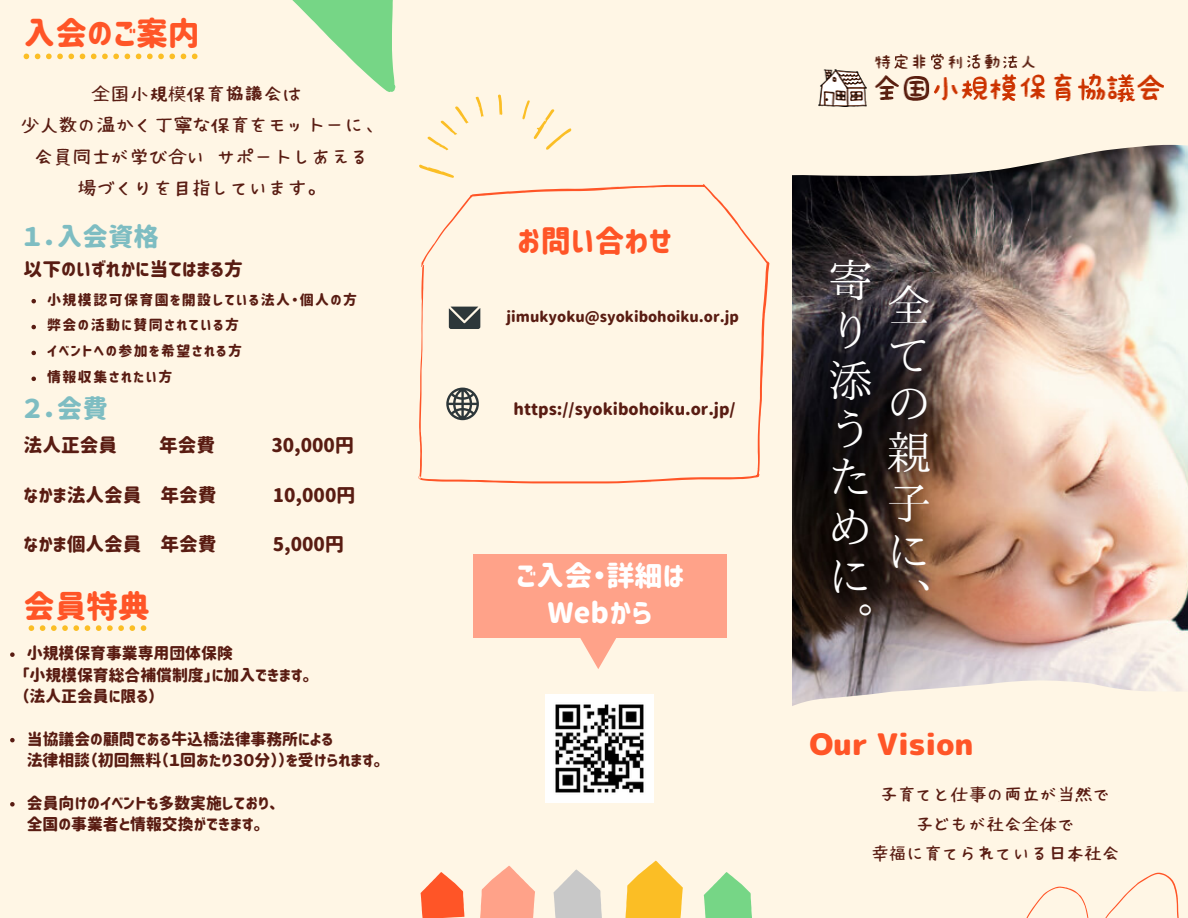
<style>
.page{position:relative;width:1188px;height:918px;background:#fff6e5}
.page>*{position:absolute;margin:0;border:0;box-sizing:border-box;transform-origin:0 0}
.t1{font:44.7px/49.2px "IP Aex Mincho";color:#fff;text-align:justify}
.t2{font:31.8px "Corporate Logo Rounded";color:#ff5527}
.t3{font:31.5px "Corporate Logo Rounded";color:#ff5527}
.t4{font:30px "Corporate Logo Rounded";color:#ff5527}
.t5{font:29.7px "rounded mplus 1 p black";color:#ff5527}
.t6{font:28.05px "Corporate Logo Rounded";color:#fff}
.t7{font:25.65px "Corporate Logo Rounded";color:#7ebdc2}
.t8{font:18.75px "Corporate Logo Rounded";color:#591c12}
.t9{font:17.25px "Hanazome Font";letter-spacing:.105em;color:#591c12}
.t10{font:16.05px "Hanazome Font";letter-spacing:.105em;color:#591c12}
.t11{font:16.05px "Corporate Logo Rounded";color:#591c12}
.t12{font:15.9px "Corporate Logo Rounded";color:#591c12}
.t13{font:14.4px "Corporate Logo Rounded";color:#591c12}
.t14{font:13.95px "Corporate Logo Rounded";letter-spacing:.105em;color:#591c12}
</style>
<div class="page">
<img style="left:792px;top:184px;width:396px;height:488px">
<svg style="left:419px;top:184px;width:350px;height:299px"></svg>
<svg style="left:792px;top:106px;width:395px;height:78px"></svg>
<svg style="left:792px;top:672px;width:390px;height:34px"></svg>
<svg style="left:421px;top:872px;width:43px;height:46px"></svg>
<svg style="left:554px;top:870px;width:48px;height:48px"></svg>
<svg style="left:704px;top:872px;width:48px;height:46px"></svg>
<svg style="left:480px;top:866px;width:55px;height:52px"></svg>
<svg style="left:626px;top:861px;width:57px;height:57px"></svg>
<svg style="left:498px;top:94px;width:5px;height:21px"></svg>
<svg style="left:475px;top:96px;width:9px;height:21px"></svg>
<svg style="left:419px;top:106px;width:50px;height:72px"></svg>
<svg style="left:522px;top:100px;width:50px;height:50px"></svg>
<svg style="left:1026px;top:872px;width:153px;height:46px"></svg>
<img style="left:818px;top:53px;width:346px;height:53px">
<svg style="left:449px;top:307px;width:31px;height:22px"></svg>
<svg style="left:446px;top:388px;width:33px;height:32px"></svg>
<img style="left:546px;top:694px;width:108px;height:108px">
<div style="left:473px;top:554px;width:253px;height:84px;background:#ffa289"></div>
<svg style="left:580px;top:638px;width:36px;height:31px"></svg>
<svg style="left:31px;top:299px;width:5px;height:4px"></svg>
<svg style="left:31px;top:325px;width:5px;height:4px"></svg>
<svg style="left:31px;top:351px;width:5px;height:4px"></svg>
<svg style="left:31px;top:377px;width:5px;height:4px"></svg>
<svg style="left:24px;top:0;width:372px;height:92px"></svg>
<svg style="left:1187px;top:145px;width:1px;height:59px"></svg>
<svg style="left:29px;top:625px;width:117px;height:6px"></svg>
<svg style="left:10px;top:652px;width:5px;height:5px"></svg>
<svg style="left:10px;top:738px;width:5px;height:4px"></svg>
<svg style="left:10px;top:802px;width:5px;height:5px"></svg>
<p class="t2" style="left:24px;top:18px;width:178px">入会のご案内</p>
<p class="t9" style="left:93px;top:85px;width:210px">全国小規模保育協議会は</p>
<p class="t9" style="left:21px;top:116px;width:362px">少人数の温かく丁寧な保育をモットーに、</p>
<p class="t9" style="left:35px;top:148px;width:335px">会員同士が学び合い サポートしあえる</p>
<p class="t9" style="left:79px;top:179px;width:248px">場づくりを目指しています。</p>
<p class="t7" style="left:24px;top:224px;width:137px">１．入会資格</p>
<p class="t8" style="left:24px;top:260px;width:221px">以下のいずれかに当てはまる方</p>
<p class="t14" style="left:47px;top:293px;width:311px">小規模認可保育園を開設している法人・個人の方</p>
<p class="t14" style="left:47px;top:318px;width:193px">弊会の活動に賛同されている方</p>
<p class="t14" style="left:47px;top:344px;width:196px">イベントへの参加を希望される方</p>
<p class="t14" style="left:47px;top:370px;width:127px">情報収集されたい方</p>
<p class="t7" style="left:24px;top:396px;width:86px">２．会費</p>
<p class="t8" style="left:24px;top:436px;width:95px">法人正会員</p>
<p class="t8" style="left:159px;top:436px;width:58px">年会費</p>
<p class="t8" style="left:271px;top:436px;width:84px">30,000円</p>
<p class="t8" style="left:24px;top:485px;width:195px">なかま法人会員 年会費</p>
<p class="t8" style="left:273px;top:485px;width:84px">10,000円</p>
<p class="t8" style="left:24px;top:535px;width:195px">なかま個人会員 年会費</p>
<p class="t8" style="left:273px;top:535px;width:72px">5,000円</p>
<p class="t4" style="left:517px;top:226px;width:157px">お問い合わせ</p>
<p class="t13" style="left:507px;top:310px;width:234px">jimukyoku@syokibohoiku.or.jp</p>
<p class="t11" style="left:513px;top:401px;width:224px">https://syokibohoiku.or.jp/</p>
<p class="t6" style="left:516px;top:562px;width:170px">ご入会・詳細は</p>
<p class="t3" style="left:24px;top:591px;width:128px">会員特典</p>
<p class="t6" style="left:548px;top:599px;width:106px">Webから</p>
<p class="t12" style="left:27px;top:646px;width:207px">小規模保育事業専用団体保険</p>
<p class="t12" style="left:22px;top:667px;width:291px">「小規模保育総合補償制度」に加入できます。</p>
<p class="t12" style="left:22px;top:688px;width:136px">（法人正会員に限る）</p>
<p class="t12" style="left:27px;top:731px;width:308px">当協議会の顧問である牛込橋法律事務所による</p>
<p class="t12" style="left:27px;top:752px;width:357px">法律相談（初回無料（１回あたり３０分））を受けられます。</p>
<p class="t12" style="left:27px;top:795px;width:252px">会員向けのイベントも多数実施しており、</p>
<p class="t12" style="left:27px;top:817px;width:237px">全国の事業者と情報交換ができます。</p>
<p class="t1" style="left:828px;top:256px;width:46px">寄り添うために。</p>
<p class="t1" style="left:887px;top:280px;width:46px">全ての親子に、</p>
<p class="t5" style="left:809px;top:723px;width:166px">Our Vision</p>
<p class="t10" style="left:881px;top:786px;width:231px">子育てと仕事の両立が当然で</p>
<p class="t10" style="left:916px;top:816px;width:160px">子どもが社会全体で</p>
<p class="t10" style="left:872px;top:846px;width:248px">幸福に育てられている日本社会</p>
</div>
